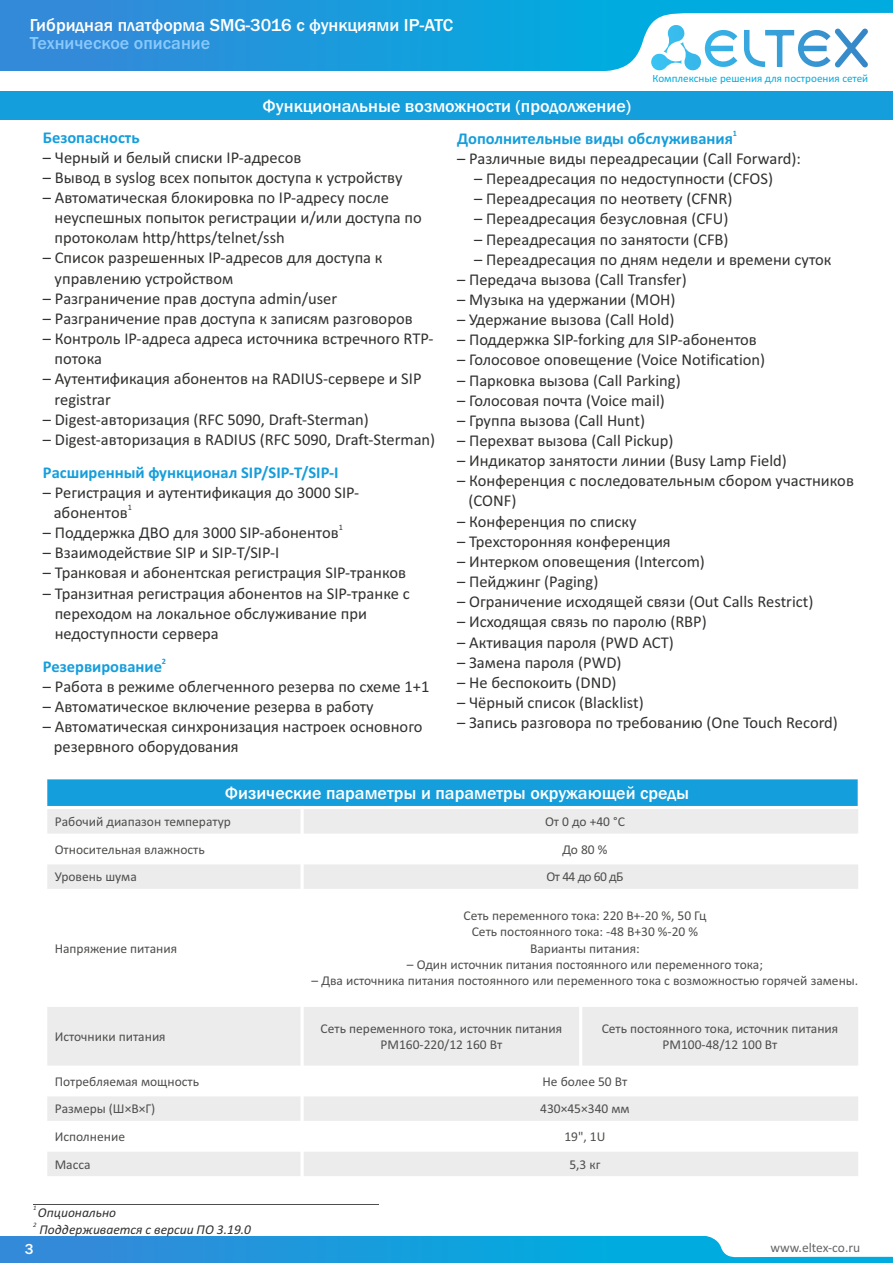
<style>
.page{position:relative;width:893px;height:1263px;background:#fff}
.page>*{position:absolute;margin:0;border:0;box-sizing:border-box;transform-origin:0 0}
.t1{font:500 18px "Franklin Gothic";color:#fff}
.t2{font:500 18px "Franklin Gothic";color:#8ac9fc}
.t3{font:16.5px/20.1px "Calibri";color:#313130}
.t4{font:700 16.5px "Calibri";color:#159edc}
.t5{font:500 15px "Franklin Gothic";color:#fff}
.t6{font:13.5px/16.5px "Calibri";color:#4e4e4d;text-align:center}
.t7{font:italic 13.5px "Calibri";color:#313130}
.t8{font:13.5px "Calibri";color:#666}
.t9{font:11.1px "Calibri";color:#00acdf}
.t10{font:700 8.25px "Calibri";color:#159edc}
.t11{font:8.25px "Calibri";color:#313130}
.t12{font:italic 6.75px "Calibri";color:#313130}
</style>
<div class="page">
<div style="left:0;top:91px;width:893px;height:29px;background:#159edc"></div>
<div style="left:0;top:1236px;width:893px;height:27px;background:linear-gradient(to right,#3489d9,#00b4e0)"></div>
<div style="left:0;top:0;width:893px;height:71px;background:linear-gradient(to right,#3489d9,#00b4e0)"></div>
<svg style="left:589px;top:13px;width:304px;height:58px"></svg>
<svg style="left:703px;top:1236px;width:190px;height:21px"></svg>
<div style="left:46px;top:778px;width:813px;height:29px;background:#159edc"></div>
<div style="left:46px;top:807px;width:256px;height:28px;background:#ececec"></div>
<div style="left:302px;top:807px;width:557px;height:28px;background:#ececec"></div>
<div style="left:46px;top:863px;width:256px;height:27px;background:#ececec"></div>
<div style="left:302px;top:863px;width:557px;height:27px;background:#ececec"></div>
<div style="left:46px;top:1005px;width:256px;height:62px;background:#ececec"></div>
<div style="left:302px;top:1005px;width:279px;height:62px;background:#ececec"></div>
<div style="left:581px;top:1005px;width:278px;height:62px;background:#ececec"></div>
<div style="left:46px;top:1095px;width:256px;height:27px;background:#ececec"></div>
<div style="left:302px;top:1095px;width:557px;height:27px;background:#ececec"></div>
<div style="left:46px;top:1150px;width:256px;height:28px;background:#ececec"></div>
<div style="left:302px;top:1150px;width:557px;height:28px;background:#ececec"></div>
<hr style="left:45px;top:776px;width:2px;height:403px;background:#fff">
<hr style="left:300px;top:806px;width:4px;height:373px;background:#fff">
<hr style="left:579px;top:1004px;width:3px;height:65px;background:#fff">
<hr style="left:858px;top:806px;width:2px;height:373px;background:#fff">
<hr style="left:858px;top:776px;width:3px;height:33px;background:#fff">
<hr style="left:45px;top:1176px;width:815px;height:3px;background:#fff">
<hr style="left:45px;top:1148px;width:815px;height:4px;background:#fff">
<hr style="left:45px;top:1121px;width:815px;height:3px;background:#fff">
<hr style="left:45px;top:1093px;width:815px;height:3px;background:#fff">
<hr style="left:45px;top:1065px;width:815px;height:4px;background:#fff">
<hr style="left:45px;top:1004px;width:815px;height:3px;background:#fff">
<hr style="left:45px;top:889px;width:815px;height:3px;background:#fff">
<hr style="left:45px;top:861px;width:815px;height:3px;background:#fff">
<hr style="left:45px;top:833px;width:815px;height:4px;background:#fff">
<hr style="left:45px;top:806px;width:816px;height:3px;background:#fff">
<hr style="left:45px;top:776px;width:816px;height:3px;background:#fff">
<hr style="left:33px;top:1204px;width:346px;height:1px;background:#4e4e4d">
<p class="t1" style="left:30px;top:19px;width:425px">Гибридная платформа SMG-3016 с функциями IP-АТС</p>
<p class="t2" style="left:30px;top:36px;width:182px">Техническое описание</p>
<p class="t1" style="left:262px;top:99px;width:370px">Функциональные возможности (продолжение)</p>
<p class="t9" style="left:652px;top:73px;width:217px">Комплексные решения для построения сетей</p>
<p class="t4" style="left:43px;top:130px;width:98px">Безопасность</p>
<p class="t3" style="left:43px;top:149px;width:260px">– Черный и белый списки IP-адресов</p>
<p class="t3" style="left:43px;top:169px;width:361px">– Вывод в syslog всех попыток доступа к устройству</p>
<p class="t3" style="left:55px;top:189px;width:369px;text-indent:-12px">– Автоматическая блокировка по IP-адресу после неуспешных попыток регистрации и/или доступа по протоколам http/https/telnet/ssh</p>
<p class="t3" style="left:55px;top:249px;width:329px;text-indent:-12px">– Список разрешенных IP-адресов для доступа к управлению устройством</p>
<p class="t3" style="left:43px;top:290px;width:296px">– Разграничение прав доступа admin/user</p>
<p class="t3" style="left:43px;top:310px;width:371px">– Разграничение прав доступа к записям разговоров</p>
<p class="t3" style="left:55px;top:330px;width:380px;text-indent:-12px">– Контроль IP-адреса адреса источника встречного RTP&shy;потока</p>
<p class="t3" style="left:55px;top:370px;width:368px;text-indent:-12px">– Аутентификация абонентов на RADIUS-сервере и SIP registrar</p>
<p class="t3" style="left:43px;top:410px;width:327px">– Digest-авторизация (RFC 5090, Draft-Sterman)</p>
<p class="t3" style="left:43px;top:431px;width:394px">– Digest-авторизация в RADIUS (RFC 5090, Draft-Sterman)</p>
<p class="t4" style="left:43px;top:465px;width:297px">Расширенный функционал SIP/SIP-T/SIP-I</p>
<p class="t3" style="left:43px;top:484px;width:318px">– Регистрация и аутентификация до 3000 SIP-</p>
<p class="t11" style="left:128px;top:504px;width:6px">1</p>
<p class="t3" style="left:54px;top:504px;width:76px">абонентов</p>
<p class="t11" style="left:339px;top:524px;width:6px">1</p>
<p class="t3" style="left:43px;top:524px;width:297px">– Поддержка ДВО для 3000 SIP-абонентов</p>
<p class="t3" style="left:43px;top:544px;width:238px">– Взаимодействие SIP и SIP-T/SIP-I</p>
<p class="t3" style="left:43px;top:564px;width:365px">– Транковая и абонентская регистрация SIP-транков</p>
<p class="t3" style="left:55px;top:584px;width:357px;text-indent:-12px">– Транзитная регистрация абонентов на SIP-транке с переходом на локальное обслуживание при недоступности сервера</p>
<p class="t10" style="left:162px;top:657px;width:6px">2</p>
<p class="t4" style="left:43px;top:659px;width:121px">Резервирование</p>
<p class="t3" style="left:43px;top:678px;width:388px">– Работа в режиме облегченного резерва по схеме 1+1</p>
<p class="t3" style="left:43px;top:698px;width:332px">– Автоматическое включение резерва в работу</p>
<p class="t3" style="left:54px;top:718px;width:370px;text-indent:-11px">– Автоматическая синхронизация настроек основного резервного оборудования</p>
<p class="t10" style="left:733px;top:129px;width:6px">1</p>
<p class="t4" style="left:457px;top:132px;width:277px">Дополнительные виды обслуживания</p>
<p class="t3" style="left:457px;top:150px;width:345px">– Различные виды переадресации (Call Forward):</p>
<p class="t3" style="left:474px;top:170px;width:300px">– Переадресация по недоступности (CFOS)</p>
<p class="t3" style="left:474px;top:190px;width:260px">– Переадресация по неответу (CFNR)</p>
<p class="t3" style="left:474px;top:210px;width:256px">– Переадресация безусловная (CFU)</p>
<p class="t3" style="left:474px;top:230px;width:256px">– Переадресация по занятости (CFB)</p>
<p class="t3" style="left:474px;top:251px;width:359px">– Переадресация по дням недели и времени суток</p>
<p class="t3" style="left:457px;top:271px;width:231px">– Передача вызова (Call Transfer)</p>
<p class="t3" style="left:457px;top:291px;width:220px">– Музыка на удержании (MOH)</p>
<p class="t3" style="left:457px;top:311px;width:219px">– Удержание вызова (Call Hold)</p>
<p class="t3" style="left:457px;top:331px;width:301px">– Поддержка SIP-forking для SIP-абонентов</p>
<p class="t3" style="left:457px;top:351px;width:310px">– Голосовое оповещение (Voice Notification)</p>
<p class="t3" style="left:457px;top:371px;width:225px">– Парковка вызова (Call Parking)</p>
<p class="t3" style="left:457px;top:392px;width:209px">– Голосовая почта (Voice mail)</p>
<p class="t3" style="left:457px;top:412px;width:189px">– Группа вызова (Call Hunt)</p>
<p class="t3" style="left:457px;top:432px;width:218px">– Перехват вызова (Call Pickup)</p>
<p class="t3" style="left:457px;top:452px;width:331px">– Индикатор занятости линии (Busy Lamp Field)</p>
<p class="t3" style="left:469px;top:472px;width:387px;text-indent:-11px">– Конференция с последовательным сбором участников (CONF)</p>
<p class="t3" style="left:457px;top:512px;width:181px">– Конференция по списку</p>
<p class="t3" style="left:457px;top:533px;width:215px">– Трехсторонняя конференция</p>
<p class="t3" style="left:457px;top:553px;width:249px">– Интерком оповещения (Intercom)</p>
<p class="t3" style="left:457px;top:573px;width:143px">– Пейджинг (Paging)</p>
<p class="t3" style="left:457px;top:593px;width:358px">– Ограничение исходящей связи (Out Calls Restrict)</p>
<p class="t3" style="left:457px;top:613px;width:251px">– Исходящая связь по паролю (RBP)</p>
<p class="t3" style="left:457px;top:633px;width:218px">– Активация пароля (PWD ACT)</p>
<p class="t3" style="left:457px;top:653px;width:166px">– Замена пароля (PWD)</p>
<p class="t3" style="left:457px;top:694px;width:188px">– Чёрный список (Blacklist)</p>
<p class="t3" style="left:457px;top:674px;width:161px">– Не беспокоить (DND)</p>
<p class="t3" style="left:457px;top:714px;width:382px">– Запись разговора по требованию (One Touch Record)</p>
<p class="t1" style="left:225px;top:786px;width:466px">Физические параметры и параметры окружающей среды</p>
<p class="t6" style="left:55px;top:814px;width:178px">Рабочий диапазон температур</p>
<p class="t6" style="left:545px;top:814px;width:81px">От 0 до +40 °С</p>
<p class="t6" style="left:55px;top:842px;width:152px">Относительная влажность</p>
<p class="t6" style="left:562px;top:842px;width:47px">До 80 %</p>
<p class="t6" style="left:55px;top:870px;width:84px">Уровень шума</p>
<p class="t6" style="left:547px;top:870px;width:78px">От 44 до 60 дБ</p>
<p class="t6" style="left:55px;top:941px;width:124px">Напряжение питания</p>
<p class="t6" style="left:463px;top:908px;width:244px">Сеть переменного тока: 220 В+-20 %, 50 Гц</p>
<p class="t6" style="left:407px;top:957px;width:357px">– Один источник питания постоянного или переменного тока;</p>
<p class="t6" style="left:472px;top:924px;width:228px">Сеть постоянного тока: -48 В+30 %-20 %</p>
<p class="t6" style="left:530px;top:941px;width:111px">Варианты питания:</p>
<p class="t6" style="left:312px;top:974px;width:548px">– Два источника питания постоянного или переменного тока с возможностью горячей замены.</p>
<p class="t6" style="left:55px;top:1029px;width:112px">Источники питания</p>
<p class="t6" style="left:321px;top:1021px;width:243px">Сеть переменного тока, источник питания<br>PM160-220/12 160 Вт</p>
<p class="t6" style="left:602px;top:1021px;width:238px">Сеть постоянного тока, источник питания<br>PM100-48/12 100 Вт</p>
<p class="t6" style="left:55px;top:1074px;width:146px">Потребляемая мощность</p>
<p class="t6" style="left:542px;top:1074px;width:86px">Не более 50 Вт</p>
<p class="t6" style="left:55px;top:1101px;width:102px">Размеры (Ш×В×Г)</p>
<p class="t6" style="left:540px;top:1101px;width:91px">430×45×340 мм</p>
<p class="t6" style="left:55px;top:1129px;width:72px">Исполнение</p>
<p class="t6" style="left:564px;top:1129px;width:43px">19", 1U</p>
<p class="t6" style="left:55px;top:1157px;width:37px">Масса</p>
<p class="t6" style="left:569px;top:1157px;width:33px">5,3 кг</p>
<p class="t12" style="left:33px;top:1205px;width:5px">1</p>
<p class="t7" style="left:38px;top:1207px;width:80px">Опционально</p>
<p class="t12" style="left:33px;top:1222px;width:5px">2</p>
<p class="t7" style="left:40px;top:1223px;width:213px">Поддерживается с версии ПО 3.19.0</p>
<p class="t5" style="left:25px;top:1243px;width:10px">3</p>
<p class="t8" style="left:770px;top:1242px;width:91px">www.eltex-co.ru</p>
</div>
